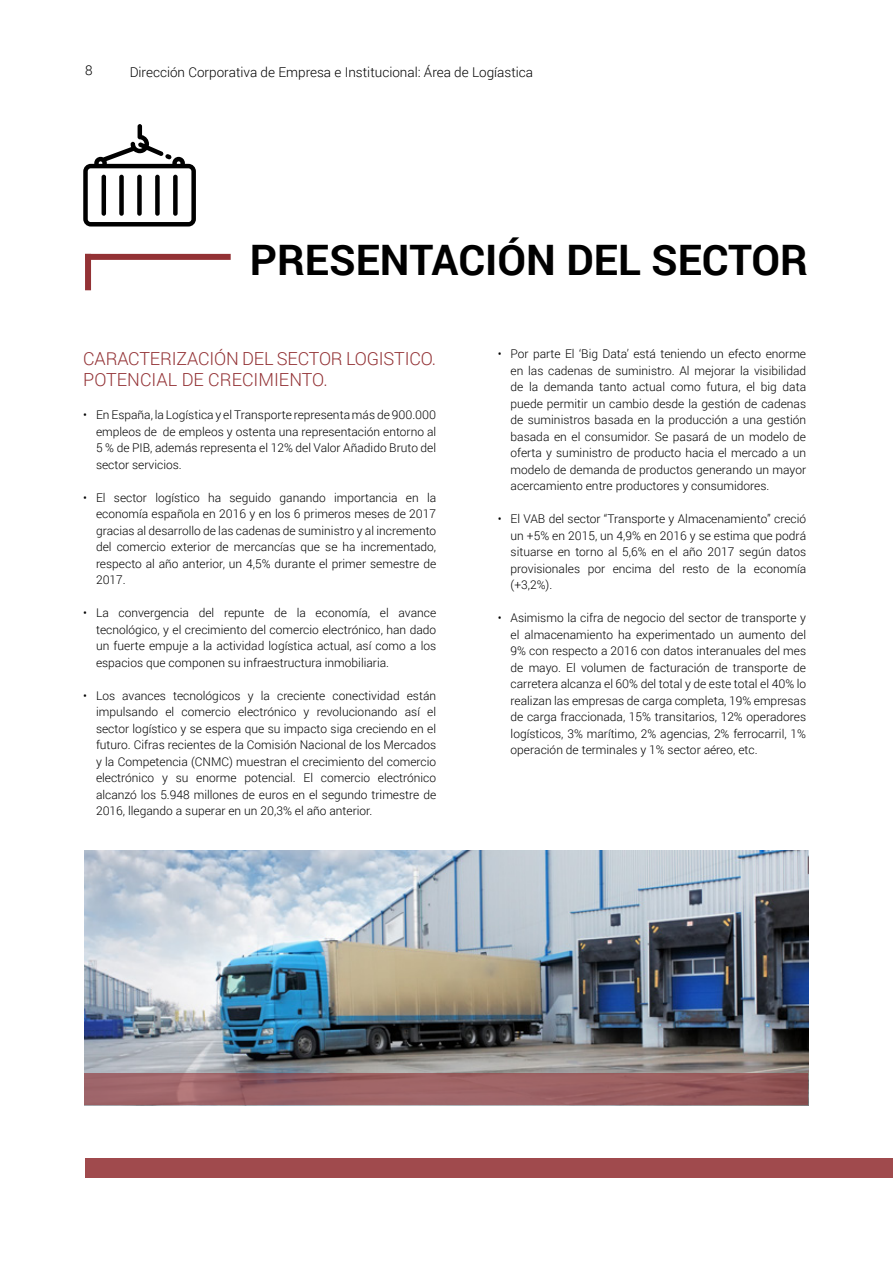
<style>
.page{position:relative;width:893px;height:1263px;background:#fff}
.page>*{position:absolute;margin:0;border:0;box-sizing:border-box;transform-origin:0 0}
.t1{font:700 42px "Roboto";color:#000}
.t2{font:300 18px/21.6px "Roboto";letter-spacing:-.01em;color:#933235}
.t3{font:300 13.5px "Roboto";color:#000}
.t4{font:300 12px/16.5px "Roboto";color:#000;text-align:justify}
</style>
<div class="page">
<div style="left:85px;top:1159px;width:808px;height:19px;background:#a04a4d"></div>
<div style="left:85px;top:254px;width:146px;height:6px;background:#933235"></div>
<div style="left:85px;top:254px;width:6px;height:36px;background:#933235"></div>
<svg style="left:83px;top:124px;width:113px;height:102px"></svg>
<img style="left:85px;top:850px;width:723px;height:224px">
<svg style="left:85px;top:1074px;width:723px;height:31px;background:#9a6062"></svg>
<p class="t3" style="left:85px;top:61px;width:9px">8</p>
<p class="t3" style="left:130px;top:62px;width:405px">Dirección Corporativa de Empresa e Institucional: Área de Logíastica</p>
<h1 class="t1" style="left:250px;top:230px;width:560px">PRESENTACIÓN DEL SECTOR</h1>
<h2 class="t2" style="left:83px;top:347px;width:354px">CARACTERIZACIÓN DEL SECTOR LOGISTICO.<br>POTENCIAL DE CRECIMIENTO.</h2>
<p class="t4" style="left:96px;top:406px;width:342px;text-indent:-13px">• En España, la Logística y el Transporte representa más de 900.000 empleos de de empleos y ostenta una representación entorno al 5 % de PIB, además representa el 12% del Valor Añadido Bruto del sector servicios.</p>
<p class="t4" style="left:96px;top:489px;width:342px;text-indent:-13px">• El sector logístico ha seguido ganando importancia en la economía española en 2016 y en los 6 primeros meses de 2017 gracias al desarrollo de las cadenas de suministro y al incremento del comercio exterior de mercancías que se ha incrementado, respecto al año anterior, un 4,5% durante el primer semestre de 2017.</p>
<p class="t4" style="left:96px;top:604px;width:342px;text-indent:-13px">• La convergencia del repunte de la economía, el avance tecnológico, y el crecimiento del comercio electrónico, han dado un fuerte empuje a la actividad logística actual, así como a los espacios que componen su infraestructura inmobiliaria.</p>
<p class="t4" style="left:96px;top:687px;width:342px;text-indent:-13px">• Los avances tecnológicos y la creciente conectividad están impulsando el comercio electrónico y revolucionando así el sector logístico y se espera que su impacto siga creciendo en el futuro. Cifras recientes de la Comisión Nacional de los Mercados y la Competencia (CNMC) muestran el crecimiento del comercio electrónico y su enorme potencial. El comercio electrónico alcanzó los 5.948 millones de euros en el segundo trimestre de 2016, llegando a superar en un 20,3% el año anterior.</p>
<p class="t4" style="left:511px;top:345px;width:297px;text-indent:-13px">• Por parte El ‘Big Data’ está teniendo un efecto enorme en las cadenas de suministro. Al mejorar la visibilidad de la demanda tanto actual como futura, el big data puede permitir un cambio desde la gestión de cadenas de suministros basada en la producción a una gestión basada en el consumidor. Se pasará de un modelo de oferta y suministro de producto hacia el mercado a un modelo de demanda de productos generando un mayor acercamiento entre productores y consumidores.</p>
<p class="t4" style="left:511px;top:510px;width:297px;text-indent:-13px">• El VAB del sector “Transporte y Almacenamiento” creció un +5% en 2015, un 4,9% en 2016 y se estima que podrá situarse en torno al 5,6% en el año 2017 según datos provisionales por encima del resto de la economía (+3,2%).</p>
<p class="t4" style="left:511px;top:609px;width:297px;text-indent:-13px">• Asimismo la cifra de negocio del sector de transporte y el almacenamiento ha experimentado un aumento del 9% con respecto a 2016 con datos interanuales del mes de mayo. El volumen de facturación de transporte de carretera alcanza el 60% del total y de este total el 40% lo realizan las empresas de carga completa, 19% empresas de carga fraccionada, 15% transitarios, 12% operadores logísticos, 3% marítimo, 2% agencias, 2% ferrocarril, 1% operación de terminales y 1% sector aéreo, etc.</p>
</div>
